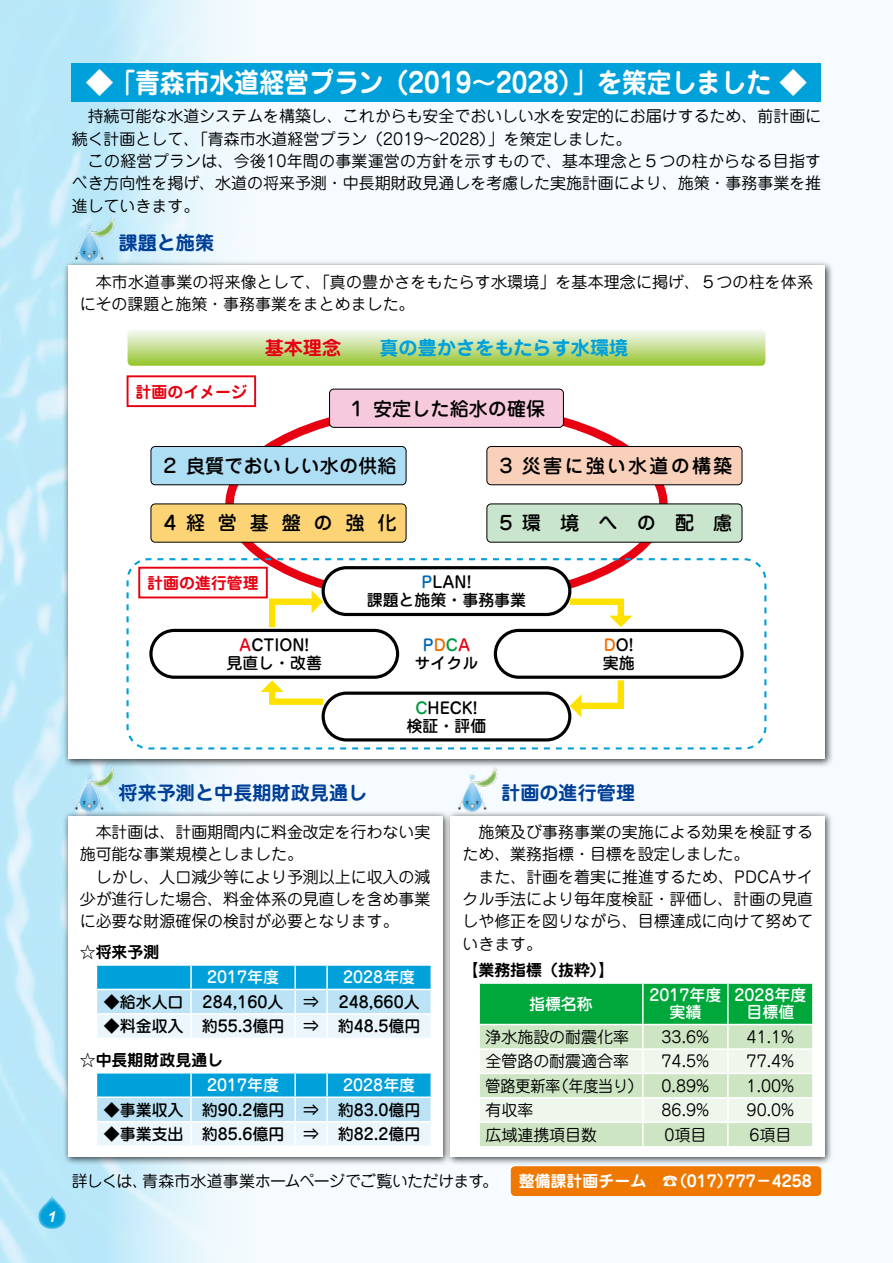
<style>
.page{position:relative;width:893px;height:1263px;background:#f5fbfe}
.page>*{position:absolute;margin:0;border:0;box-sizing:border-box;transform-origin:0 0}
.t1{font:700 27.6px "Jun 501 Pro";color:#fff}
.t2{font:700 19.2px "Jun 501 Pro";color:#003f98}
.t3{font:500 19.2px "Jun 34 Pro";color:#000}
.t4{font:700 19.2px "Jun 501 Pro";color:#00a0da}
.t5{font:500 19.2px "Jun 34 Pro";letter-spacing:.11em;color:#000}
.t6{font:500 19.2px "Jun 34 Pro";letter-spacing:.665em;color:#000}
.t7{font:15.9px/22.4px "Jun 201 Pro";color:#000}
.t8{font:500 15.9px/18px "Jun 34 Pro";color:#000;text-align:center}
.t9{font:500 15.9px/17px "Jun 34 Pro";color:#fff;text-align:center}
.t10{font:15.9px "Jun 201 Pro";letter-spacing:-.035em;color:#000}
.t11{font:700 15.9px "Jun 501 Pro";color:#000}
.t12{font:700 15.9px "Jun 501 Pro";color:#fff}
.t13{font:15.9px "Jun 201 Pro";color:#000;scale:.94 1}
.t14{font:700 15.9px "Jun 501 Pro";color:#e60012}
.t15{font:italic 700 14.85px "Arial";color:#fff}
.s1{color:#e60012}
.s2{color:#0068b7}
.s3{color:#ed6c00}
.s4{color:#094}
</style>
<div class="page">
<img style="left:0;top:0;width:276px;height:1263px">
<svg style="left:38px;top:1195px;width:28px;height:34px"></svg>
<div style="left:72px;top:64px;width:749px;height:38px;background:#00a0da"></div>
<div style="left:62px;top:260px;width:771px;height:507px;background:#000;opacity:.75"></div>
<div style="left:68px;top:266px;width:757px;height:493px;background:#fff"></div>
<div style="left:62px;top:811px;width:389px;height:354px;background:#000;opacity:.75"></div>
<div style="left:68px;top:816px;width:374px;height:341px;background:#fff"></div>
<div style="left:445px;top:811px;width:389px;height:354px;background:#000;opacity:.75"></div>
<div style="left:451px;top:816px;width:374px;height:341px;background:#fff"></div>
<svg style="left:96px;top:965px;width:336px;height:72px;background:#94d6ef"></svg>
<svg style="left:96px;top:1073px;width:336px;height:72px;background:#94d6ef"></svg>
<svg style="left:480px;top:984px;width:332px;height:162px;background:#a2daac"></svg>
<hr style="left:642px;top:984px;width:2px;height:40px;background:#fff">
<hr style="left:727px;top:984px;width:2px;height:40px;background:#fff">
<hr style="left:478px;top:1024px;width:165px;height:1px;background:#fff">
<hr style="left:643px;top:1024px;width:85px;height:1px;background:#fff">
<hr style="left:642px;top:1025px;width:2px;height:23px;background:#fff">
<hr style="left:728px;top:1024px;width:86px;height:1px;background:#fff">
<hr style="left:727px;top:1025px;width:2px;height:23px;background:#fff">
<hr style="left:478px;top:1048px;width:165px;height:2px;background:#fff">
<hr style="left:643px;top:1048px;width:85px;height:2px;background:#fff">
<hr style="left:642px;top:1050px;width:2px;height:23px;background:#fff">
<hr style="left:728px;top:1048px;width:86px;height:2px;background:#fff">
<hr style="left:727px;top:1050px;width:2px;height:23px;background:#fff">
<hr style="left:478px;top:1073px;width:165px;height:1px;background:#fff">
<hr style="left:643px;top:1073px;width:85px;height:1px;background:#fff">
<hr style="left:642px;top:1074px;width:2px;height:23px;background:#fff">
<hr style="left:728px;top:1073px;width:86px;height:1px;background:#fff">
<hr style="left:727px;top:1074px;width:2px;height:23px;background:#fff">
<hr style="left:478px;top:1097px;width:165px;height:1px;background:#fff">
<hr style="left:643px;top:1097px;width:85px;height:1px;background:#fff">
<hr style="left:642px;top:1098px;width:2px;height:23px;background:#fff">
<hr style="left:728px;top:1097px;width:86px;height:1px;background:#fff">
<hr style="left:727px;top:1098px;width:2px;height:23px;background:#fff">
<hr style="left:478px;top:1121px;width:165px;height:2px;background:#fff">
<hr style="left:643px;top:1121px;width:85px;height:2px;background:#fff">
<hr style="left:642px;top:1123px;width:2px;height:23px;background:#fff">
<hr style="left:728px;top:1121px;width:86px;height:2px;background:#fff">
<hr style="left:727px;top:1123px;width:2px;height:23px;background:#fff">
<div style="left:511px;top:1166px;width:310px;height:30px;background:#ee7800;border-radius:4px"></div>
<img style="left:72px;top:766px;width:46px;height:46px">
<img style="left:72px;top:216px;width:46px;height:45px">
<img style="left:454px;top:766px;width:46px;height:46px">
<svg style="left:128px;top:330px;width:637px;height:36px;background:#c6df92"></svg>
<div style="left:127px;top:375px;width:129px;height:32px;border:2px solid #e60012"></div>
<div style="left:138px;top:567px;width:130px;height:31px;border:2px solid #e60012"></div>
<div style="left:330px;top:389px;width:233px;height:38px;background:#f7c9dd;border-radius:4px"></div>
<div style="left:329px;top:389px;width:235px;height:39px;border:1px solid #000;border-radius:4px"></div>
<div style="left:322px;top:566px;width:249px;height:50px;border:3px solid #000;border-radius:23px"></div>
<div style="left:494px;top:629px;width:250px;height:50px;border:3px solid #000;border-radius:23px"></div>
<div style="left:149px;top:629px;width:250px;height:50px;border:3px solid #000;border-radius:23px"></div>
<div style="left:322px;top:691px;width:249px;height:50px;border:3px solid #000;border-radius:23px"></div>
<div style="left:487px;top:446px;width:255px;height:39px;background:#f9d0ba;border-radius:4px"></div>
<div style="left:487px;top:446px;width:255px;height:39px;border:1px solid #000;border-radius:4px"></div>
<div style="left:487px;top:504px;width:255px;height:38px;background:#cae5cd;border-radius:4px"></div>
<div style="left:487px;top:504px;width:255px;height:38px;border:1px solid #000;border-radius:4px"></div>
<div style="left:151px;top:446px;width:255px;height:39px;background:#addef4;border-radius:4px"></div>
<div style="left:151px;top:446px;width:255px;height:39px;border:1px solid #000;border-radius:4px"></div>
<div style="left:151px;top:504px;width:255px;height:38px;background:#fcd475;border-radius:4px"></div>
<div style="left:151px;top:504px;width:255px;height:38px;border:1px solid #000;border-radius:4px"></div>
<div style="left:126px;top:558px;width:640px;height:191px;border:2px dashed #00a0da;border-radius:21px"></div>
<svg style="left:266px;top:590px;width:57px;height:43px"></svg>
<svg style="left:563px;top:595px;width:69px;height:32px"></svg>
<svg style="left:570px;top:675px;width:57px;height:42px"></svg>
<svg style="left:260px;top:680px;width:70px;height:28px"></svg>
<h1 class="t1" style="left:86px;top:61px;width:723px">◆ 「青森市水道経営プラン（2019～2028）」を策定しました ◆</h1>
<p class="t7" style="left:72px;top:104px;width:751px">　持続可能な水道システムを構築し、これからも安全でおいしい水を安定的にお届けするため、前計画に続く計画として、「青森市水道経営プラン（2019～2028）」を策定しました。<br>　この経営プランは、今後10年間の事業運営の方針を示すもので、基本理念と５つの柱からなる目指すべき方向性を掲げ、水道の将来予測・中長期財政見通しを考慮した実施計画により、施策・事務事業を推進していきます。</p>
<p class="t2" style="left:119px;top:227px;width:97px">課題と施策</p>
<p class="t7" style="left:80px;top:269px;width:735px">　本市水道事業の将来像として、「真の豊かさをもたらす水環境」を基本理念に掲げ、５つの柱を体系にその課題と施策・事務事業をまとめました。</p>
<p class="t14" style="left:136px;top:379px;width:113px">計画のイメージ</p>
<p class="t4" style="left:265px;top:332px;width:365px"><span class="s1">基本理念</span>　　真の豊かさをもたらす水環境</p>
<p class="t3" style="left:348px;top:393px;width:199px">１ 安定した給水の確保</p>
<p class="t3" style="left:160px;top:450px;width:237px">２ 良質でおいしい水の供給</p>
<p class="t6" style="left:161px;top:508px;width:237px">４ 経営基盤の強化</p>
<p class="t5" style="left:496px;top:450px;width:237px">３ 災害に強い水道の構築</p>
<p class="t5" style="left:496px;top:508px;width:237px">５ 環境への配慮</p>
<p class="t14" style="left:147px;top:570px;width:113px">計画の進行管理</p>
<p class="t8" style="left:226px;top:634px;width:97px"><span class="s1">A</span>CTION!<br>見直し・改善</p>
<p class="t8" style="left:367px;top:572px;width:161px"><span class="s2">P</span>LAN!<br>課題と施策・事務事業</p>
<p class="t8" style="left:415px;top:634px;width:65px"><span class="s2">P</span><span class="s3">D</span><span class="s4">C</span><span class="s1">A</span>サイクル</p>
<p class="t8" style="left:603px;top:634px;width:33px;text-align:left"><span class="s3">D</span>O!実施</p>
<p class="t8" style="left:407px;top:697px;width:81px"><span class="s4">C</span>HECK!検証・評価</p>
<p class="t15" style="left:48px;top:1206px;width:10px">1</p>
<p class="t2" style="left:119px;top:778px;width:250px">将来予測と中長期財政見通し</p>
<p class="t2" style="left:501px;top:778px;width:135px">計画の進行管理</p>
<p class="t7" style="left:462px;top:819px;width:352px">　施策及び事務事業の実施による効果を検証するため、業務指標・目標を設定しました。<br>　また、計画を着実に推進するため、PDCAサイクル手法により毎年度検証・評価し、計画の見直しや修正を図りながら、目標達成に向けて努めていきます。</p>
<p class="t11" style="left:462px;top:957px;width:154px">【業務指標（抜粋）】</p>
<p class="t9" style="left:529px;top:994px;width:65px">指標名称</p>
<p class="t9" style="left:649px;top:985px;width:74px">2017年度実績</p>
<p class="t9" style="left:734px;top:985px;width:74px">2028年度目標値</p>
<p class="t7" style="left:485px;top:1024px;width:145px">浄水施設の耐震化率</p>
<p class="t7" style="left:662px;top:1024px;width:49px">33.6%</p>
<p class="t7" style="left:747px;top:1024px;width:49px">41.1%</p>
<p class="t7" style="left:485px;top:1048px;width:145px">全管路の耐震適合率</p>
<p class="t7" style="left:662px;top:1048px;width:49px">74.5%</p>
<p class="t7" style="left:747px;top:1048px;width:49px">77.4%</p>
<p class="t13" style="left:485px;top:1073px;width:239px">管路更新率（年度当り） 0.89%</p>
<p class="t7" style="left:747px;top:1073px;width:49px">1.00%</p>
<p class="t7" style="left:485px;top:1097px;width:49px">有収率</p>
<p class="t7" style="left:662px;top:1097px;width:49px">86.9%</p>
<p class="t7" style="left:747px;top:1097px;width:49px">90.0%</p>
<p class="t7" style="left:485px;top:1122px;width:113px">広域連携項目数</p>
<p class="t7" style="left:664px;top:1122px;width:43px">0項目</p>
<p class="t7" style="left:749px;top:1122px;width:43px">6項目</p>
<p class="t10" style="left:72px;top:1168px;width:428px">詳しくは、青森市水道事業ホームページでご覧いただけます。</p>
<p class="t12" style="left:519px;top:1168px;width:295px">整備課計画チーム　☎（017）777－4258</p>
<p class="t7" style="left:80px;top:819px;width:352px">　本計画は、計画期間内に料金改定を行わない実施可能な事業規模としました。<br>　しかし、人口減少等により予測以上に収入の減少が進行した場合、料金体系の見直しを含め事業に必要な財源確保の検討が必要となります。</p>
<p class="t11" style="left:80px;top:939px;width:81px">☆将来予測</p>
<p class="t9" style="left:207px;top:967px;width:74px">2017年度</p>
<p class="t9" style="left:343px;top:967px;width:74px">2028年度</p>
<p class="t8" style="left:104px;top:991px;width:317px">◆給水人口 284,160人 ⇒ 248,660人</p>
<p class="t8" style="left:104px;top:1015px;width:318px">◆料金収入 約55.3億円 ⇒ 約48.5億円</p>
<p class="t11" style="left:80px;top:1047px;width:145px">☆中長期財政見通し</p>
<p class="t9" style="left:207px;top:1075px;width:74px">2017年度</p>
<p class="t9" style="left:343px;top:1075px;width:74px">2028年度</p>
<p class="t8" style="left:104px;top:1099px;width:318px">◆事業収入 約90.2億円 ⇒ 約83.0億円</p>
<p class="t8" style="left:104px;top:1123px;width:318px">◆事業支出 約85.6億円 ⇒ 約82.2億円</p>
</div>
